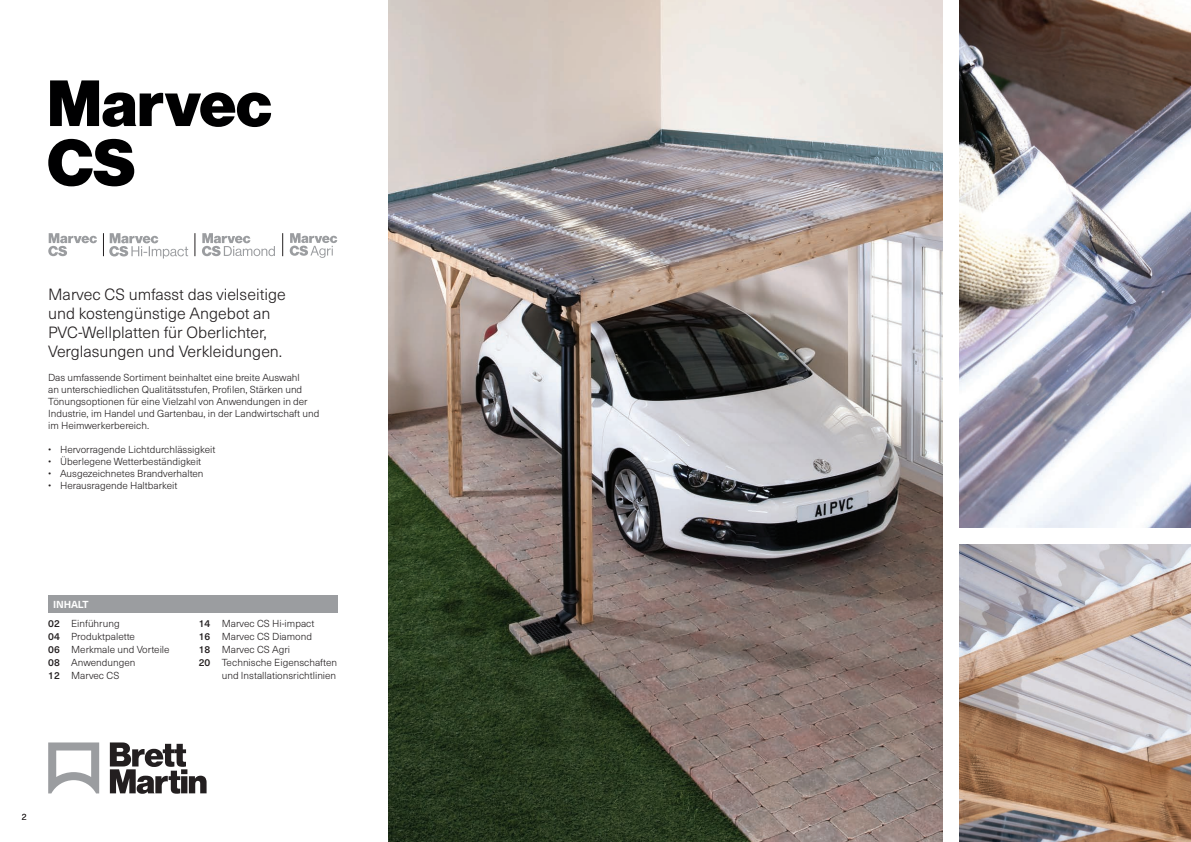
<style>
.page{position:relative;width:1191px;height:842px;background:#fff}
.page>*{position:absolute;margin:0;border:0;box-sizing:border-box;transform-origin:0 0}
.t1{font:300 16px/19.2px "Neue Haas Unica W1 G";color:#231f20}
.t2{font:300 10px/12px "Neue Haas Unica W1 G";color:#231f20}
.t3{font:700 10px "Neue Haas Unica W1 G";letter-spacing:-.02em;color:#fff}
.t4{font:300 9px "Neue Haas Unica W1 G";color:#231f20}
.s1{font-weight:500}
</style>
<div class="page">
<svg style="left:110px;top:742px;width:96px;height:52px"></svg>
<svg style="left:48px;top:742px;width:51px;height:51px"></svg>
<div style="left:48px;top:595px;width:289px;height:17px;background:#9b9da0"></div>
<svg style="left:195px;top:233px;width:1px;height:23px"></svg>
<svg style="left:282px;top:233px;width:1px;height:23px"></svg>
<svg style="left:50px;top:80px;width:221px;height:47px"></svg>
<svg style="left:48px;top:139px;width:86px;height:47px"></svg>
<svg style="left:48px;top:233px;width:49px;height:23px"></svg>
<svg style="left:103px;top:233px;width:85px;height:26px"></svg>
<svg style="left:202px;top:233px;width:73px;height:23px"></svg>
<svg style="left:290px;top:233px;width:47px;height:25px"></svg>
<img style="left:389px;top:0;width:554px;height:842px">
<img style="left:960px;top:0;width:231px;height:528px">
<img style="left:960px;top:545px;width:231px;height:297px">
<h1 class="t1" style="left:48px;top:284px;width:239px">Marvec CS umfasst das vielseitige und kostengünstige Angebot an PVC-Wellplatten für Oberlichter, Verglasungen und Verkleidungen.</h1>
<p class="t2" style="left:48px;top:371px;width:273px">Das umfassende Sortiment beinhaltet eine breite Auswahl<br>an unterschiedlichen Qualitätsstufen, Profilen, Stärken und Tönungsoptionen für eine Vielzahl von Anwendungen in der Industrie, im Handel und Gartenbau, in der Landwirtschaft und im Heimwerkerbereich.</p>
<p class="t2" style="left:48px;top:443px;width:169px">• Hervorragende Lichtdurchlässigkeit</p>
<p class="t2" style="left:48px;top:455px;width:155px">• Überlegene Wetterbeständigkeit</p>
<p class="t2" style="left:48px;top:467px;width:157px">• Ausgezeichnetes Brandverhalten</p>
<p class="t2" style="left:48px;top:479px;width:131px">• Herausragende Haltbarkeit</p>
<p class="t3" style="left:53px;top:596px;width:37px">INHALT</p>
<p class="t2" style="left:48px;top:616px;width:123px;line-height:13px"><span class="s1">02</span> Einführung<br><span class="s1">04</span> Produktpalette<br><span class="s1">06</span> Merkmale und Vorteile<br><span class="s1">08</span> Anwendungen<br><span class="s1">12</span> Marvec CS</p>
<p class="t2" style="left:199px;top:617px;width:117px"><span class="s1">14</span> Marvec CS Hi-impact</p>
<p class="t2" style="left:199px;top:630px;width:115px"><span class="s1">16</span> Marvec CS Diamond</p>
<p class="t2" style="left:199px;top:643px;width:93px"><span class="s1">18</span> Marvec CS Agri</p>
<p class="t2" style="left:199px;top:656px;width:140px"><span class="s1">20</span> Technische Eigenschaften</p>
<p class="t2" style="left:222px;top:669px;width:116px">und Installationsrichtlinien</p>
<p class="t4" style="left:22px;top:810px;width:6px">2</p>
</div>
